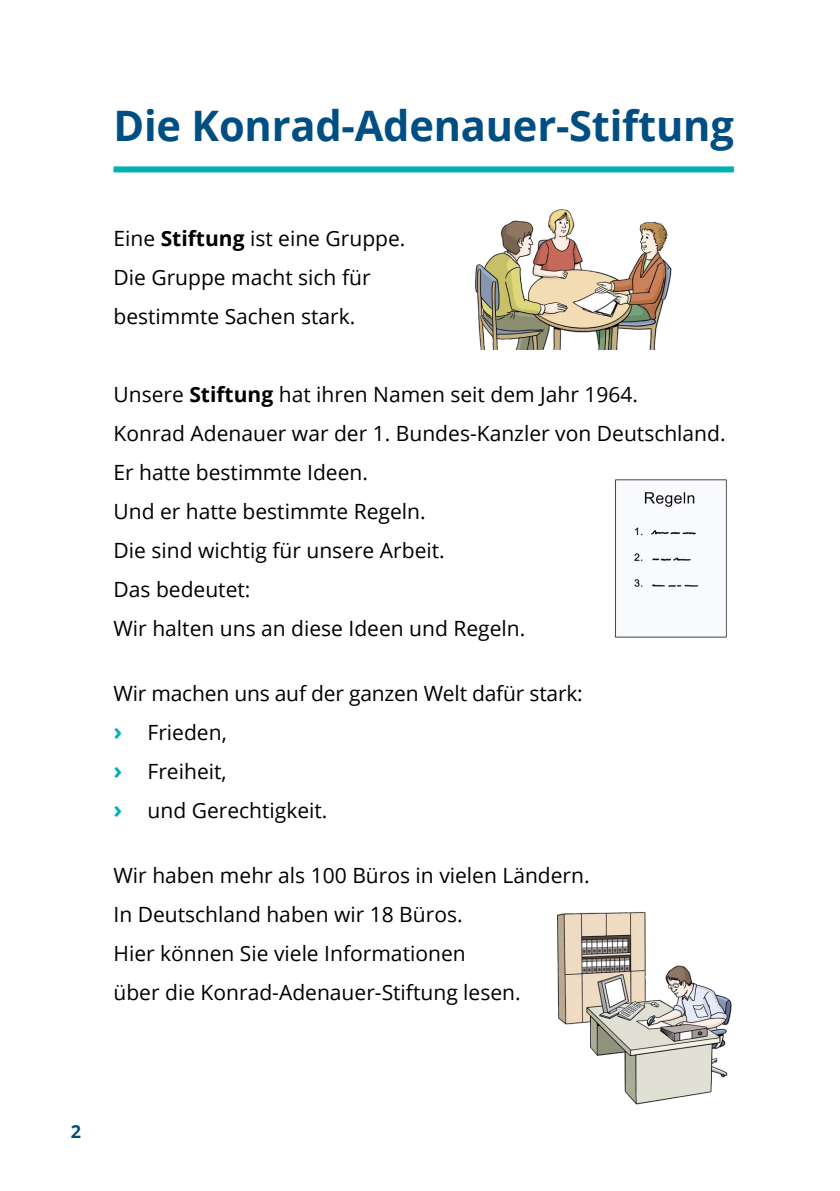
<style>
.page{position:relative;width:840px;height:1191px;background:#fff}
.page>*{position:absolute;margin:0;border:0;box-sizing:border-box;transform-origin:0 0}
.t1{font:700 42px "Open Sans";letter-spacing:-.005em;color:#004e82}
.t2{font:21px/39px "Open Sans";color:#000}
.t3{font:700 18px "Open Sans";color:#004e82}
.s1{font-weight:700}
.s2{font-weight:700;font-size:24px;color:#00b1b3}
</style>
<div class="page">
<div style="left:113px;top:166px;width:620px;height:6px;background:#00b1b3"></div>
<img style="left:615px;top:479px;width:112px;height:159px">
<img style="left:474px;top:209px;width:198px;height:141px">
<img style="left:557px;top:911px;width:175px;height:194px">
<h1 class="t1" style="left:113px;top:96px;width:621px">Die Konrad-Adenauer-Stiftung</h1>
<p class="t2" style="left:113px;top:218px;width:293px">Eine <span class="s1">Stiftung</span> ist eine Gruppe.<br>Die Gruppe macht sich für bestimmte Sachen stark.</p>
<p class="t2" style="left:113px;top:374px;width:613px">Unsere <span class="s1">Stiftung</span> hat ihren Namen seit dem Jahr 1964.<br>Konrad Adenauer war der 1. Bundes-Kanzler von Deutschland.<br>Er hatte bestimmte Ideen.<br>Und er hatte bestimmte Regeln.<br>Die sind wichtig für unsere Arbeit.<br>Das bedeutet:<br>Wir halten uns an diese Ideen und Regeln.</p>
<p class="t2" style="left:113px;top:673px;width:470px">Wir machen uns auf der ganzen Welt dafür stark: <span class="s2">›</span> Frieden,<br><span class="s2">›</span> Freiheit,<br><span class="s2">›</span> und Gerechtigkeit.</p>
<p class="t2" style="left:113px;top:855px;width:477px">Wir haben mehr als 100 Büros in vielen Ländern.<br>In Deutschland haben wir 18 Büros.<br>Hier können Sie viele Informationen<br>über die Konrad-Adenauer-Stiftung lesen.</p>
<p class="t3" style="left:71px;top:1118px;width:12px">2</p>
</div>
